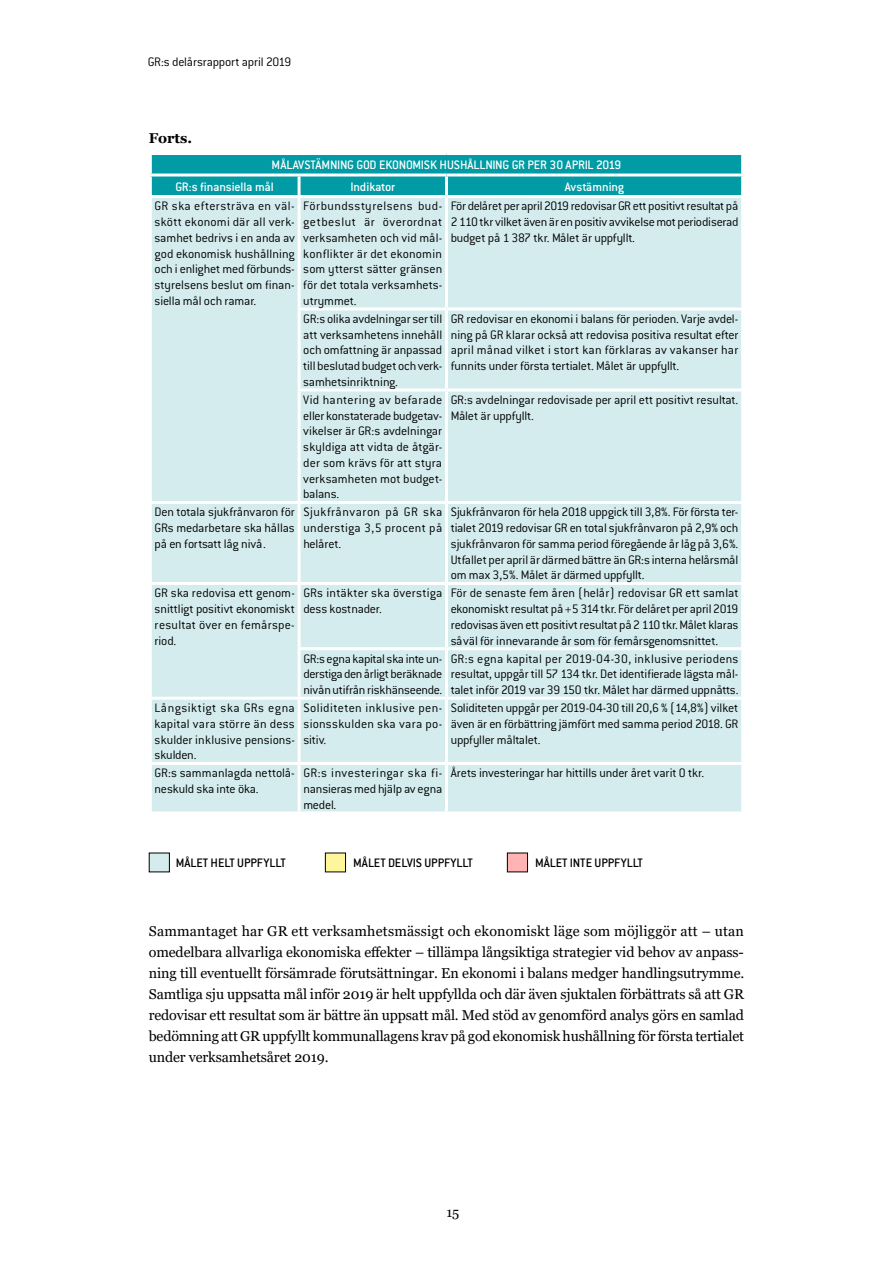
<style>
.page{position:relative;width:893px;height:1263px;background:#fff}
.page>*{position:absolute;margin:0;border:0;box-sizing:border-box;transform-origin:0 0}
.t1{font:14.25px/21px "Georgia";letter-spacing:-.01em;color:#000;text-align:justify}
.t2{font:700 14.25px "Georgia";letter-spacing:-.005em;color:#000}
.t3{font:300 13.5px/15.8px "Conduit ITC Pro";color:#000;text-align:justify}
.t4{font:500 13.5px/21.5px "Conduit ITC Pro";letter-spacing:-.015em;color:#fff}
.t5{font:500 13.5px "Conduit ITC Pro";color:#000}
.t6{font:13.5px "Georgia";color:#000}
</style>
<div class="page">
<div style="left:152px;top:155px;width:589px;height:40px;background:#009ba4"></div>
<div style="left:152px;top:198px;width:589px;height:613px;background:#d5ecee"></div>
<hr style="left:149px;top:173px;width:150px;height:3px;background:#fff">
<hr style="left:299px;top:173px;width:147px;height:3px;background:#fff">
<hr style="left:298px;top:176px;width:3px;height:19px;background:#fff">
<hr style="left:446px;top:173px;width:298px;height:3px;background:#fff">
<hr style="left:445px;top:176px;width:3px;height:19px;background:#fff">
<hr style="left:298px;top:198px;width:3px;height:109px;background:#fff">
<hr style="left:445px;top:198px;width:3px;height:109px;background:#fff">
<hr style="left:298px;top:307px;width:148px;height:3px;background:#fff">
<hr style="left:298px;top:310px;width:3px;height:78px;background:#fff">
<hr style="left:446px;top:307px;width:298px;height:3px;background:#fff">
<hr style="left:445px;top:310px;width:3px;height:78px;background:#fff">
<hr style="left:298px;top:388px;width:148px;height:3px;background:#fff">
<hr style="left:298px;top:391px;width:3px;height:110px;background:#fff">
<hr style="left:446px;top:388px;width:298px;height:3px;background:#fff">
<hr style="left:445px;top:391px;width:3px;height:110px;background:#fff">
<hr style="left:149px;top:582px;width:150px;height:3px;background:#fff">
<hr style="left:299px;top:582px;width:147px;height:3px;background:#fff">
<hr style="left:298px;top:585px;width:3px;height:62px;background:#fff">
<hr style="left:446px;top:582px;width:298px;height:3px;background:#fff">
<hr style="left:445px;top:585px;width:3px;height:62px;background:#fff">
<hr style="left:298px;top:647px;width:148px;height:3px;background:#fff">
<hr style="left:298px;top:650px;width:3px;height:47px;background:#fff">
<hr style="left:446px;top:647px;width:298px;height:3px;background:#fff">
<hr style="left:445px;top:650px;width:3px;height:47px;background:#fff">
<hr style="left:149px;top:697px;width:150px;height:3px;background:#fff">
<hr style="left:299px;top:697px;width:147px;height:3px;background:#fff">
<hr style="left:298px;top:700px;width:3px;height:62px;background:#fff">
<hr style="left:446px;top:697px;width:298px;height:3px;background:#fff">
<hr style="left:445px;top:700px;width:3px;height:62px;background:#fff">
<hr style="left:149px;top:762px;width:150px;height:3px;background:#fff">
<hr style="left:299px;top:762px;width:147px;height:3px;background:#fff">
<hr style="left:298px;top:765px;width:3px;height:46px;background:#fff">
<hr style="left:446px;top:762px;width:298px;height:3px;background:#fff">
<hr style="left:445px;top:765px;width:3px;height:46px;background:#fff">
<hr style="left:149px;top:501px;width:150px;height:3px;background:#fff">
<hr style="left:299px;top:501px;width:147px;height:3px;background:#fff">
<hr style="left:298px;top:504px;width:3px;height:78px;background:#fff">
<hr style="left:446px;top:501px;width:298px;height:3px;background:#fff">
<hr style="left:445px;top:504px;width:3px;height:78px;background:#fff">
<div style="left:149px;top:853px;width:20px;height:19px;background:#d5ecee"></div>
<div style="left:325px;top:853px;width:21px;height:19px;background:#fff69b"></div>
<div style="left:325px;top:853px;width:21px;height:19px;border:1px solid #000"></div>
<div style="left:507px;top:853px;width:20px;height:19px;background:#ffb3b3"></div>
<div style="left:507px;top:853px;width:21px;height:19px;border:1px solid #000"></div>
<p class="t3" style="left:148px;top:54px;width:145px">GR:s delårsrapport april 2019</p>
<p class="t2" style="left:149px;top:128px;width:45px">Forts.</p>
<p class="t4" style="left:175px;top:154px;width:447px;text-indent:96px">MÅLAVSTÄMNING GOD EKONOMISK HUSHÅLLNING GR PER 30 APRIL 2019<br>GR:s finansiella mål</p>
<p class="t4" style="left:350px;top:176px;width:46px">Indikator</p>
<p class="t4" style="left:565px;top:176px;width:61px">Avstämning</p>
<p class="t3" style="left:155px;top:198px;width:142px">GR ska eftersträva en väl&shy;skött ekonomi där all verk&shy;samhet bedrivs i en anda av god ekonomisk hushållning och i enlighet med förbunds&shy;styrelsens beslut om finan&shy;siella mål och ramar.</p>
<p class="t3" style="left:303px;top:198px;width:140px">Förbundsstyrelsens bud&shy;getbeslut är överordnat verksamheten och vid mål&shy;konflikter är det ekonomin som ytterst sätter gränsen för det totala verksamhets&shy;utrymmet.</p>
<p class="t3" style="left:451px;top:198px;width:289px">För delåret per april 2019 redovisar GR ett positivt resultat på 2110 tkr vilket även är en positiv avvikelse mot periodiserad budget på 1387 tkr. Målet är uppfyllt.</p>
<p class="t3" style="left:303px;top:311px;width:140px">GR:s olika avdelningar ser till att verksamhetens innehåll och omfattning är anpassad till beslutad budget och verk&shy;samhetsinriktning.</p>
<p class="t3" style="left:451px;top:311px;width:289px">GR redovisar en ekonomi i balans för perioden. Varje avdel&shy;ning på GR klarar också att redovisa positiva resultat efter april månad vilket i stort kan förklaras av vakanser har funnits under första tertialet. Målet är uppfyllt.</p>
<p class="t3" style="left:303px;top:392px;width:140px">Vid hantering av befarade eller konstaterade budgetav&shy;vikelser är GR:s avdelningar skyldiga att vidta de åtgär&shy;der som krävs för att styra verksamheten mot budget&shy;balans.</p>
<p class="t3" style="left:451px;top:392px;width:289px">GR:s avdelningar redovisade per april ett positivt resultat.<br>Målet är uppfyllt.</p>
<p class="t3" style="left:155px;top:504px;width:142px">Den totala sjukfrånvaron för GRs medarbetare ska hållas på en fortsatt låg nivå.</p>
<p class="t3" style="left:303px;top:504px;width:140px">Sjukfrånvaron på GR ska understiga 3,5 procent på helåret.</p>
<p class="t3" style="left:451px;top:504px;width:289px">Sjukfrånvaron för hela 2018 uppgick till 3,8%. För första ter&shy;tialet 2019 redovisar GR en total sjukfrånvaron på 2,9% och sjukfrånvaron för samma period föregående år låg på 3,6%.<br>Utfallet per april är därmed bättre än GR:s interna helårsmål om max 3,5%. Målet är därmed uppfyllt.</p>
<p class="t3" style="left:155px;top:585px;width:142px">GR ska redovisa ett genom&shy;snittligt positivt ekonomiskt resultat över en femårspe&shy;riod.</p>
<p class="t3" style="left:303px;top:585px;width:140px">GRs intäkter ska överstiga dess kostnader.</p>
<p class="t3" style="left:451px;top:585px;width:289px">För de senaste fem åren (helår) redovisar GR ett samlat ekonomiskt resultat på +5 314 tkr. För delåret per april 2019 redovisas även ett positivt resultat på 2 110 tkr. Målet klaras såväl för innevarande år som för femårsgenomsnittet.</p>
<p class="t3" style="left:303px;top:651px;width:140px">GR:s egna kapital ska inte un&shy;derstiga den årligt beräknade nivån utifrån riskhänseende.</p>
<p class="t3" style="left:451px;top:651px;width:289px">GR:s egna kapital per 2019-04-30, inklusive periodens resultat, uppgår till 57 134 tkr. Det identifierade lägsta mål&shy;talet inför 2019 var 39 150 tkr. Målet har därmed uppnåtts.</p>
<p class="t3" style="left:155px;top:700px;width:142px">Långsiktigt ska GRs egna kapital vara större än dess skulder inklusive pensions&shy;skulden.</p>
<p class="t3" style="left:303px;top:700px;width:140px">Soliditeten inklusive pen&shy;sionsskulden ska vara po&shy;sitiv.</p>
<p class="t3" style="left:451px;top:700px;width:289px">Soliditeten uppgår per 2019-04-30 till 20,6 % (14,8%) vilket även är en förbättring jämfört med samma period 2018. GR uppfyller måltalet.</p>
<p class="t3" style="left:155px;top:765px;width:142px">GR:s sammanlagda nettolå&shy;neskuld ska inte öka.</p>
<p class="t3" style="left:303px;top:765px;width:140px">GR:s investeringar ska fi&shy;nansieras med hjälp av egna medel.</p>
<p class="t3" style="left:451px;top:765px;width:255px">Årets investeringar har hittills under året varit 0 tkr.</p>
<p class="t5" style="left:176px;top:855px;width:112px">MÅLET HELT UPPFYLLT</p>
<p class="t5" style="left:353px;top:855px;width:121px">MÅLET DELVIS UPPFYLLT</p>
<p class="t5" style="left:535px;top:855px;width:109px">MÅLET INTE UPPFYLLT</p>
<p class="t1" style="left:149px;top:920px;width:597px">Sammantaget har GR ett verksamhetsmässigt och ekonomiskt läge som möjliggör att – utan omedelbara allvarliga ekonomiska effekter – tillämpa långsiktiga strategier vid behov av anpass&shy;ning till eventuellt försämrade förutsättningar. En ekonomi i balans medger handlingsutrymme.<br>Samtliga sju uppsatta mål inför 2019 är helt uppfyllda och där även sjuktalen förbättrats så att GR redovisar ett resultat som är bättre än uppsatt mål. Med stöd av genomförd analys görs en samlad bedömning att GR uppfyllt kommunallagens krav på god ekonomisk hushållning för första tertialet under verksamhetsåret 2019.</p>
<p class="t6" style="left:446px;top:1204px;width:14px">15</p>
</div>
